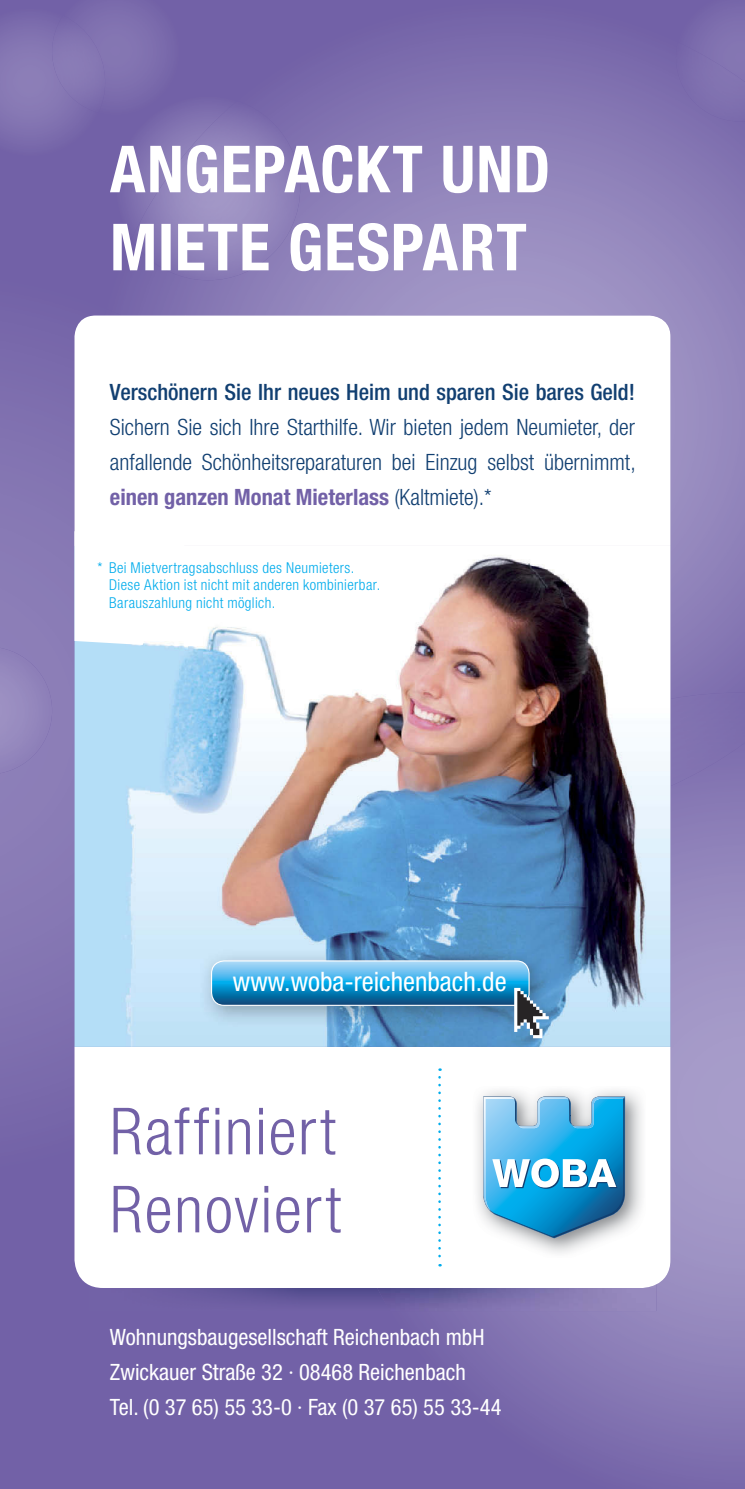
<style>
.page{position:relative;width:745px;height:1489px;background:#fff}
.page>*{position:absolute;margin:0;border:0;box-sizing:border-box;transform-origin:0 0}
.t1{font:700 condensed 65px/78px "Helvetica Neue";letter-spacing:.015em;color:#fff}
.t2{font:300 condensed 65px/78px "Helvetica Neue";letter-spacing:.025em;color:#7261a7}
.t3{font:condensed 26.75px "Helvetica Neue";color:#fff}
.t4{font:300 condensed 22.5px/35px "Helvetica Neue";color:#113f71;text-align:justify}
.t5{font:condensed 22.5px/35px "Helvetica Neue";color:#fff}
.t6{font:500 condensed 22.5px "Helvetica Neue";color:#113f71}
.t7{font:300 condensed 15px/17.5px "Helvetica Neue";letter-spacing:.025em;color:#00acec}
.s1{font-weight:700;color:#7261a7}
</style>
<div class="page">
<div style="left:0;top:0;width:744px;height:1488px;background:#7261a7"></div>
<img style="left:0;top:23px;width:78px;height:118px">
<img style="left:63px;top:6px;width:98px;height:109px">
<img style="left:52px;top:15px;width:53px;height:98px">
<img style="left:116px;top:96px;width:45px;height:112px">
<img style="left:186px;top:13px;width:558px;height:337px">
<img style="left:153px;top:280px;width:33px;height:35px">
<img style="left:670px;top:350px;width:74px;height:342px">
<div style="left:675px;top:42px;width:69px;height:79px;background:#7f70af"></div>
<img style="left:131px;top:101px;width:169px;height:179px">
<img style="left:435px;top:786px;width:309px;height:684px">
<div style="left:670px;top:692px;width:74px;height:94px;background:#8072b0"></div>
<img style="left:0;top:369px;width:74px;height:709px">
<img style="left:0;top:647px;width:52px;height:126px">
<div style="left:74px;top:315px;width:596px;height:231px;background:#fff"></div>
<img style="left:95px;top:1287px;width:282px;height:15px">
<img style="left:377px;top:1287px;width:279px;height:23px">
<div style="left:74px;top:1046px;width:596px;height:241px;background:#fff"></div>
<img style="left:472px;top:1085px;width:173px;height:172px">
<svg style="left:483px;top:1096px;width:141px;height:142px;background:#5bb2db"></svg>
<svg style="left:438px;top:1077px;width:2px;height:189px"></svg>
<img style="left:74px;top:546px;width:596px;height:500px">
<img style="left:200px;top:949px;width:349px;height:77px">
<svg style="left:211px;top:960px;width:337px;height:78px;background:#58a2cd"></svg>
<div style="left:74px;top:531px;width:116px;height:114px;background:#fff"></div>
<h1 class="t1" style="left:110px;top:129px;width:441px">ANGEPACKT UND<br>MIETE GESPART</h1>
<p class="t6" style="left:110px;top:378px;width:526px">Verschönern Sie Ihr neues Heim und sparen Sie bares Geld!</p>
<p class="t4" style="left:110px;top:409px;width:527px">Sichern Sie sich Ihre Starthilfe. Wir bieten jedem Neumieter, der anfallende Schönheitsreparaturen bei Einzug selbst übernimmt, <span class="s1">einen ganzen Monat Mieterlass</span> (Kaltmiete).*</p>
<p class="t7" style="left:109px;top:558px;width:272px;text-indent:-12px">* Bei Mietvertragsabschluss des Neumieters.<br>Diese Aktion ist nicht mit anderen kombinierbar.<br>Barauszahlung nicht möglich.</p>
<p class="t3" style="left:233px;top:966px;width:275px">www.woba-reichenbach.de</p>
<h1 class="t2" style="left:110px;top:1091px;width:232px">Raffiniert<br>Renoviert</h1>
<p class="t5" style="left:110px;top:1319px;width:393px">Wohnungsbaugesellschaft Reichenbach mbH<br>Zwickauer Straße 32 · 08468 Reichenbach<br>Tel. (0 37 65) 55 33-0 · Fax (0 37 65) 55 33-44</p>
</div>
